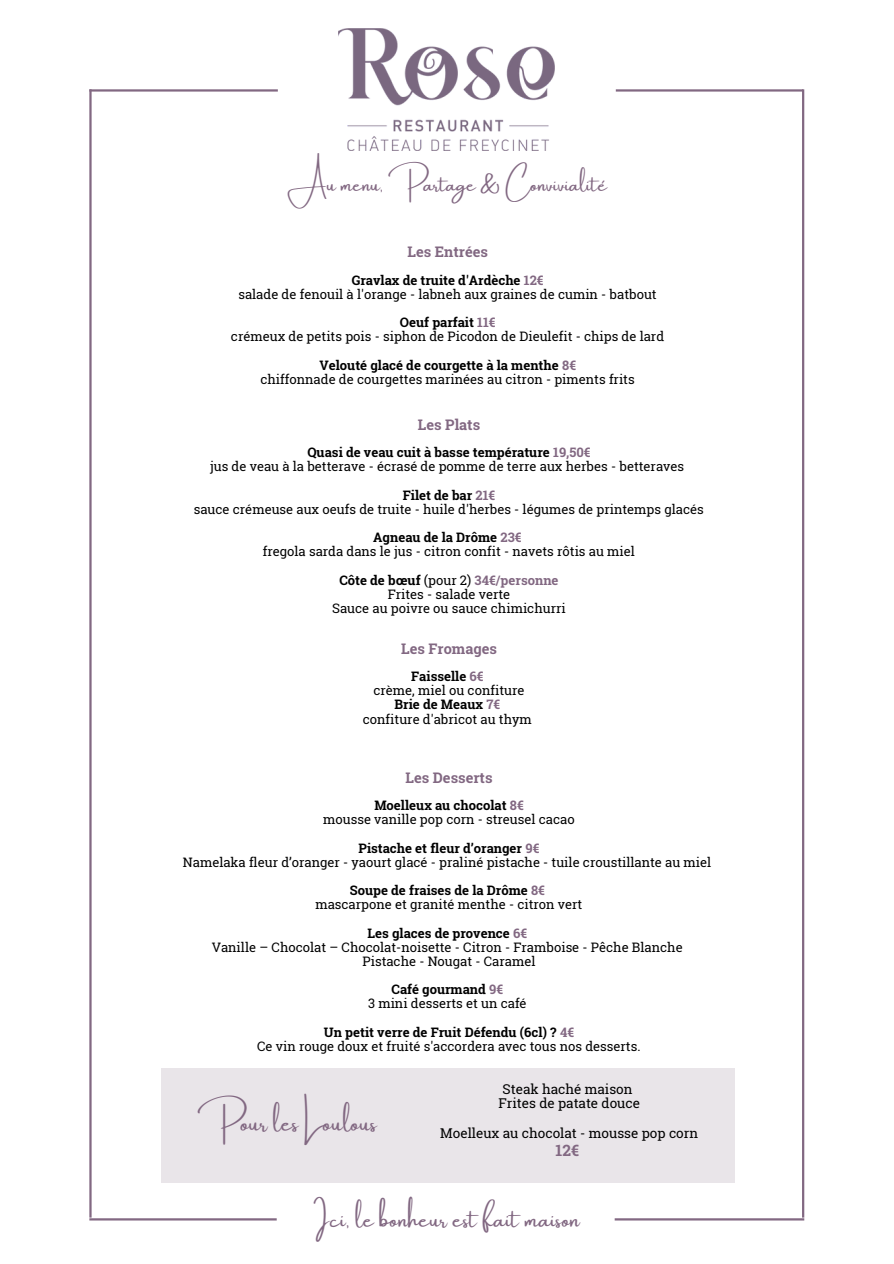
<style>
.page{position:relative;width:894px;height:1264px;background:#fff}
.page>*{position:absolute;margin:0;border:0;box-sizing:border-box;transform-origin:0 0}
.t1{font:23.55px "Amsterdam One";color:#826882}
.t2{font:22.5px "Amsterdam One";color:#826882}
.t3{font:19.5px "Amsterdam One";color:#826882}
.t4{font:700 15.6px "Roboto Slab";color:#826882}
.t5{font:700 14.55px "Roboto Slab";color:#826882}
.t6{font:13.5px/14.5px "Roboto Slab";color:#000;text-align:center}
.t7{font:13.05px "Roboto Slab";color:#000}
.t8{font:700 13.05px "Roboto Slab";color:#000}
.t9{font:700 13.05px "Roboto Slab";color:#826882}
.s1{color:#826882}
.s2{color:#000}
.s3{font-weight:400;color:#000}
</style>
<div class="page">
<img style="left:338px;top:29px;width:216px;height:121px">
<hr style="left:89px;top:89px;width:189px;height:3px;background:#826882">
<hr style="left:801px;top:89px;width:3px;height:1128px;background:#826882">
<hr style="left:89px;top:89px;width:3px;height:1128px;background:#826882">
<hr style="left:615px;top:89px;width:187px;height:3px;background:#826882">
<hr style="left:89px;top:1218px;width:187px;height:2px;background:#826882">
<hr style="left:614px;top:1218px;width:190px;height:2px;background:#826882">
<div style="left:161px;top:1068px;width:573px;height:114px;background:#e9e5e9"></div>
<h1 class="t3" style="left:288px;top:174px;width:321px">Au menu, Partage &amp; Convivialité</h1>
<h2 class="t5" style="left:407px;top:242px;width:82px">Les Entrées</h2>
<h3 class="t8" style="left:352px;top:271px;width:193px">Gravlax de truite d'Ardèche <span class="s1">12€</span></h3>
<p class="t7" style="left:238px;top:285px;width:420px">salade de fenouil à l'orange - labneh aux graines de cumin - batbout</p>
<p class="t8" style="left:400px;top:313px;width:97px">Oeuf parfait <span class="s1">11€</span></p>
<p class="t7" style="left:231px;top:327px;width:434px">crémeux de petits pois - siphon de Picodon de Dieulefit - chips de lard</p>
<p class="t8" style="left:319px;top:356px;width:258px">Velouté glacé de courgette à la menthe <span class="s1">8€</span></p>
<p class="t7" style="left:260px;top:370px;width:375px">chiffonnade de courgettes marinées au citron - piments frits</p>
<p class="t5" style="left:418px;top:414px;width:64px">Les Plats</p>
<h3 class="t8" style="left:307px;top:443px;width:285px">Quasi de veau cuit à basse température <span class="s1">19,50€</span></h3>
<p class="t7" style="left:210px;top:457px;width:475px">jus de veau à la betterave - écrasé de pomme de terre aux herbes - betteraves</p>
<p class="t8" style="left:402px;top:486px;width:94px">Filet de bar <span class="s1">21€</span></p>
<p class="t7" style="left:194px;top:500px;width:511px">sauce crémeuse aux oeufs de truite - huile d'herbes - légumes de printemps glacés</p>
<p class="t8" style="left:373px;top:528px;width:150px">Agneau de la Drôme <span class="s1">23€</span></p>
<p class="t7" style="left:263px;top:542px;width:373px">fregola sarda dans le jus - citron confit - navets rôtis au miel</p>
<p class="t9" style="left:339px;top:571px;width:220px"><span class="s2">Côte de bœuf</span> <span class="s3">(pour 2)</span> 34€/personne</p>
<p class="t7" style="left:387px;top:585px;width:124px">Frites - salade verte</p>
<p class="t7" style="left:332px;top:599px;width:235px">Sauce au poivre ou sauce chimichurri</p>
<p class="t5" style="left:401px;top:638px;width:97px">Les Fromages</p>
<h3 class="t8" style="left:411px;top:667px;width:74px">Faisselle <span class="s1">6€</span></h3>
<p class="t7" style="left:373px;top:681px;width:152px">crème, miel ou confiture</p>
<p class="t8" style="left:394px;top:695px;width:107px">Brie de Meaux <span class="s1">7€</span></p>
<p class="t7" style="left:363px;top:709px;width:170px">confiture d'abricot au thym</p>
<p class="t5" style="left:405px;top:767px;width:88px">Les Desserts</p>
<h3 class="t8" style="left:374px;top:796px;width:151px">Moelleux au chocolat <span class="s1">8€</span></h3>
<p class="t7" style="left:323px;top:810px;width:253px">mousse vanille pop corn - streusel cacao</p>
<p class="t8" style="left:358px;top:839px;width:182px">Pistache et fleur d’oranger <span class="s1">9€</span></p>
<p class="t7" style="left:183px;top:853px;width:530px">Namelaka fleur d’oranger - yaourt glacé - praliné pistache - tuile croustillante au miel</p>
<p class="t8" style="left:350px;top:881px;width:197px">Soupe de fraises de la Drôme <span class="s1">8€</span></p>
<p class="t7" style="left:315px;top:895px;width:268px">mascarpone et granité menthe - citron vert</p>
<p class="t8" style="left:367px;top:923px;width:161px">Les glaces de provence <span class="s1">6€</span></p>
<p class="t7" style="left:212px;top:938px;width:472px">Vanille – Chocolat – Chocolat-noisette - Citron - Framboise - Pêche Blanche</p>
<p class="t7" style="left:362px;top:952px;width:174px">Pistache - Nougat - Caramel</p>
<p class="t8" style="left:391px;top:980px;width:113px">Café gourmand <span class="s1">9€</span></p>
<p class="t7" style="left:368px;top:994px;width:160px">3 mini desserts et un café</p>
<p class="t8" style="left:324px;top:1023px;width:252px">Un petit verre de Fruit Défendu (6cl) ? <span class="s1">4€</span></p>
<p class="t7" style="left:257px;top:1037px;width:385px">Ce vin rouge doux et fruité s'accordera avec tous nos desserts.</p>
<p class="t6" style="left:498px;top:1081px;width:143px">Steak haché maison<br>Frites de patate douce</p>
<h4 class="t6" style="left:440px;top:1125px;width:259px">Moelleux au chocolat - mousse pop corn</h4>
<h4 class="t4" style="left:555px;top:1139px;width:25px">12€</h4>
<h1 class="t1" style="left:198px;top:1109px;width:181px">Pour les Loulous</h1>
<h4 class="t2" style="left:314px;top:1207px;width:267px">Ici, le bonheur est fait maison</h4>
</div>
